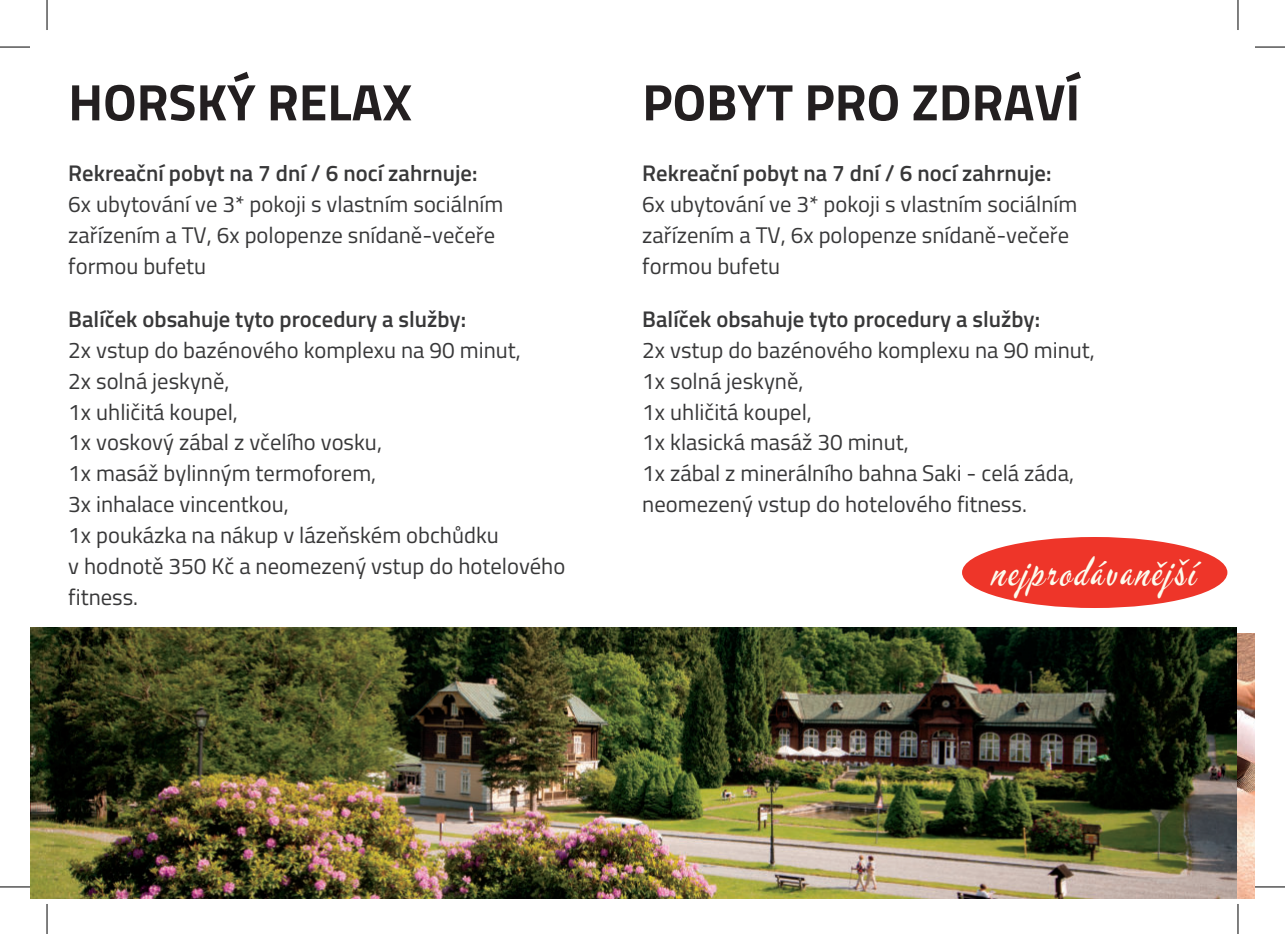
<style>
.page{position:relative;width:1285px;height:934px;background:#fff}
.page>*{position:absolute;margin:0;border:0;box-sizing:border-box;transform-origin:0 0}
.t1{font:700 51.4px "Titillium Web";color:#231f20}
.t2{font:39.6px "Mervale Script";letter-spacing:.06em;color:#fcfcee}
.t3{font:22.6px/30.8px "Titillium Web";color:#383839}
.t4{font:600 22.6px "Titillium Web";color:#383839}
</style>
<div class="page">
<img style="left:30px;top:627px;width:1208px;height:270px">
<div style="left:962px;top:536px;width:265px;height:71px;background:#ee3529;border-radius:50%"></div>
<img style="left:1238px;top:633px;width:17px;height:264px">
<hr style="left:0;top:47px;width:30px;height:1px;background:#000">
<hr style="left:1255px;top:47px;width:30px;height:1px;background:#000">
<hr style="left:0;top:886px;width:30px;height:1px;background:#000">
<hr style="left:1255px;top:886px;width:30px;height:1px;background:#000">
<hr style="left:47px;top:0;width:1px;height:30px;background:#000">
<hr style="left:47px;top:903px;width:1px;height:30px;background:#000">
<hr style="left:1237px;top:0;width:1px;height:30px;background:#000">
<hr style="left:1237px;top:903px;width:1px;height:30px;background:#000">
<h1 class="t1" style="left:68px;top:72px;width:345px">HORSKÝ RELAX</h1>
<p class="t4" style="left:68px;top:156px;width:411px">Rekreační pobyt na 7 dní / 6 nocí zahrnuje:</p>
<p class="t3" style="left:68px;top:190px;width:436px">6x ubytování ve 3* pokoji s vlastním sociálním zařízením a TV, 6x polopenze snídaně-večeře formou bufetu</p>
<p class="t4" style="left:68px;top:302px;width:399px">Balíček obsahuje tyto procedury a služby:</p>
<p class="t3" style="left:68px;top:336px;width:498px">2x vstup do bazénového komplexu na 90 minut,<br>2x solná jeskyně,<br>1x uhličitá koupel,<br>1x voskový zábal z včelího vosku,<br>1x masáž bylinným termoforem,<br>3x inhalace vincentkou,<br>1x poukázka na nákup v lázeňském obchůdku<br>v hodnotě 350 Kč a neomezený vstup do hotelového fitness.</p>
<h1 class="t1" style="left:642px;top:72px;width:439px">POBYT PRO ZDRAVÍ</h1>
<p class="t4" style="left:642px;top:156px;width:411px">Rekreační pobyt na 7 dní / 6 nocí zahrnuje:</p>
<p class="t3" style="left:642px;top:190px;width:436px">6x ubytování ve 3* pokoji s vlastním sociálním zařízením a TV, 6x polopenze snídaně-večeře formou bufetu</p>
<p class="t4" style="left:642px;top:302px;width:399px">Balíček obsahuje tyto procedury a služby:</p>
<p class="t3" style="left:642px;top:336px;width:454px">2x vstup do bazénového komplexu na 90 minut,<br>1x solná jeskyně,<br>1x uhličitá koupel,<br>1x klasická masáž 30 minut,<br>1x zábal z minerálního bahna Saki - celá záda, neomezený vstup do hotelového fitness.</p>
<h2 class="t2" style="left:993px;top:545px;width:205px">nejprodávanější</h2>
</div>
